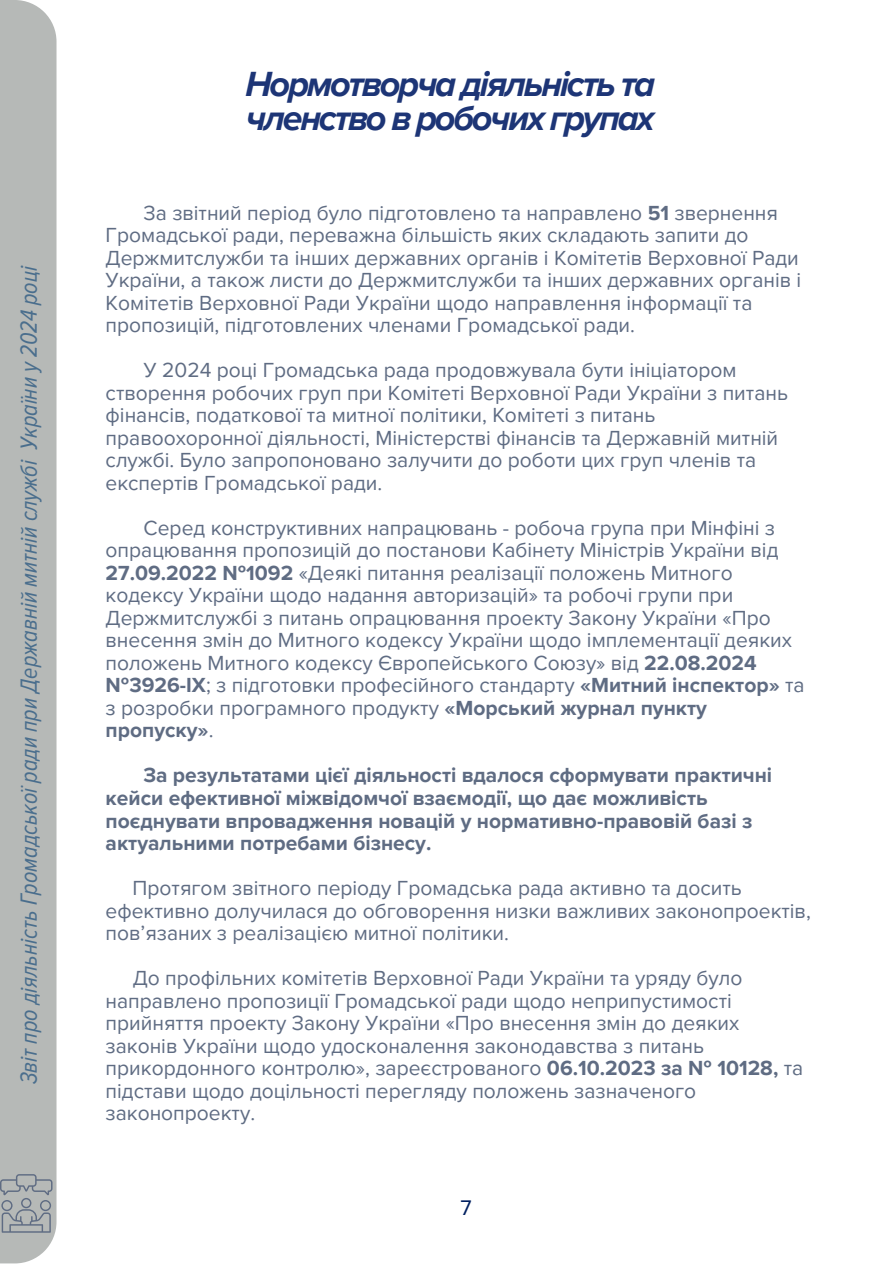
<style>
.page{position:relative;width:894px;height:1264px;background:#fff}
.page>*{position:absolute;margin:0;border:0;box-sizing:border-box;transform-origin:0 0}
.t1{font:italic 700 36px/33.8px "Proxima Nova";letter-spacing:-.06em;color:#1d3576}
.t2{font:italic 24px "Proxima Nova Cond";color:#4a6e8d}
.t3{font:21.75px "Proxima Nova";color:#002060}
.t4{font:21px/22.5px "Proxima Nova";color:#5f6c83}
.t5{font:700 21px/22.5px "Proxima Nova";color:#5f6c83}
.s1{font-weight:700}
</style>
<div class="page">
<div style="left:0;top:0;width:56px;height:1263px;background:#b6b9b7"></div>
<svg style="left:0;top:1174px;width:52px;height:58px"></svg>
<h3 class="t2" style="left:15px;top:1084px;width:820px;rotate:-90deg">Звіт про діяльність Громадськоїради при Державній митній службі України у2024 році</h3>
<p class="t1" style="left:245px;top:68px;width:411px">Нормотворча діяльність та членство в робочих групах</p>
<p class="t4" style="left:106px;top:202px;width:697px;text-indent:38px">За звітний період було підготовлено та направлено <span class="s1">51</span> звернення Громадської ради, переважна більшість яких складають запити до Держмитслужби та інших державних органів і Комітетів Верховної Ради України, а також листи до Держмитслужби та інших державних органів і Комітетів Верховної Ради України щодо направлення інформації та пропозицій, підготовлених членами Громадської ради.</p>
<h1 class="t4" style="left:106px;top:359px;width:683px;text-indent:38px">У 2024 році Громадська рада продовжувала бути ініціатором створення робочих груп при Комітеті Верховної Ради України з питань фінансів, податкової та митної політики, Комітеті з питань правоохоронної діяльності, Міністерстві фінансів та Державній митній службі. Було запропоновано залучити до роботи цих груп членів та експертів Громадської ради.</h1>
<p class="t4" style="left:106px;top:517px;width:700px;text-indent:38px">Серед конструктивних напрацювань - робоча група при Мінфіні з опрацювання пропозицій до постанови Кабінету Міністрів України від <span class="s1">27.09.2022 №1092</span> «Деякі питання реалізації положень Митного кодексу України щодо надання авторизацій» та робочі групи при Держмитслужбі з питань опрацювання проекту Закону України «Про внесення змін до Митного кодексу України щодо імплементації деяких положень Митного кодексу Європейського Союзу» від <span class="s1">22.08.2024 №3926-IX</span>; з підготовки професійного стандарту <span class="s1">«Митний інспектор»</span> та з розробки програмного продукту <span class="s1">«Морський журнал пункту пропуску»</span>.</p>
<p class="t5" style="left:106px;top:764px;width:668px;text-indent:38px">За результатами цієї діяльності вдалося сформувати практичні кейси ефективної міжвідомчої взаємодії, що дає можливість поєднувати впровадження новацій у нормативно-правовій базі з актуальними потребами бізнесу.</p>
<p class="t4" style="left:106px;top:877px;width:706px;text-indent:27px">Протягом звітного періоду Громадська рада активно та досить ефективно долучилася до обговорення низки важливих законопроектів, пов’язаних з реалізацією митної політики.</p>
<p class="t4" style="left:106px;top:967px;width:699px;text-indent:27px">До профільних комітетів Верховної Ради України та уряду було направлено пропозиції Громадської ради щодо неприпустимості прийняття проекту Закону України «Про внесення змін до деяких законів України щодо удосконалення законодавства з питань прикордонного контролю», зареєстрованого <span class="s1">06.10.2023 за № 10128,</span> та підстави щодо доцільності перегляду положень зазначеного законопроекту.</p>
<p class="t3" style="left:460px;top:1194px;width:13px">7</p>
</div>
